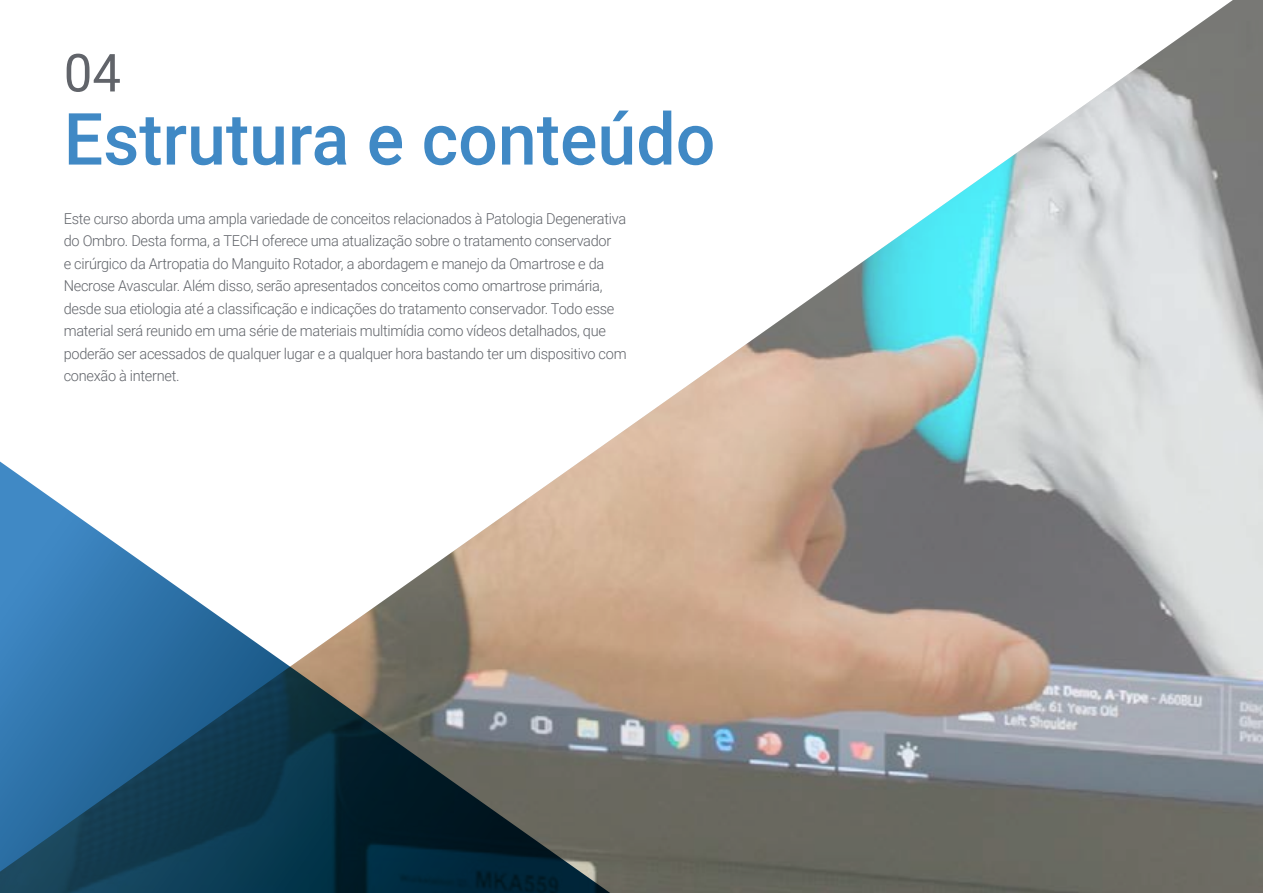
<style>
.page{position:relative;width:1263px;height:893px;background:#fff}
.page>*{position:absolute;margin:0;border:0;box-sizing:border-box;transform-origin:0 0}
.t1{font:500 72px "Roboto";color:#4089c5}
.t2{font:52.5px "Roboto";color:#61646a}
.t3{font:300 15px/22.5px "Roboto";letter-spacing:-.02em;color:#61646a}
</style>
<div class="page">
<img style="left:602px;top:0;width:661px;height:893px">
<svg style="left:0;top:446px;width:640px;height:447px"></svg>
<h2 class="t2" style="left:64px;top:36px;width:59px">04</h2>
<h1 class="t1" style="left:64px;top:89px;width:653px">Estrutura e conteúdo</h1>
<p class="t3" style="left:64px;top:207px;width:564px">Este curso aborda uma ampla variedade de conceitos relacionados à Patologia Degenerativa do Ombro. Desta forma, a TECH oferece uma atualização sobre o tratamento conservador<br>e cirúrgico da Artropatia do Manguito Rotador, a abordagem e manejo da Omartrose e da Necrose Avascular. Além disso, serão apresentados conceitos como omartrose primária, desde sua etiologia até a classificação e indicações do tratamento conservador. Todo esse material será reunido em uma série de materiais multimídia como vídeos detalhados, que poderão ser acessados de qualquer lugar e a qualquer hora bastando ter um dispositivo com conexão à internet.</p>
</div>
